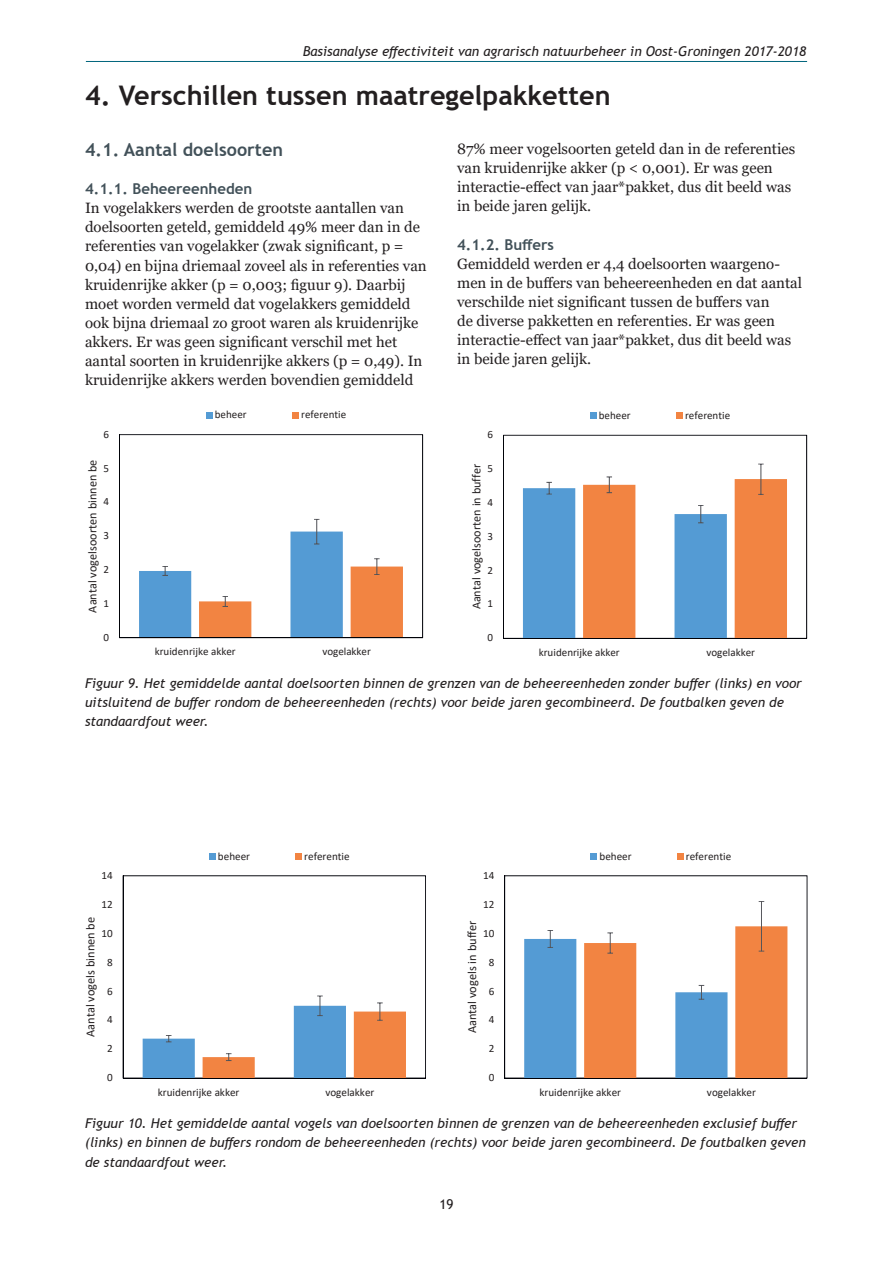
<style>
.page{position:relative;width:893px;height:1263px;background:#fff}
.page>*{position:absolute;margin:0;border:0;box-sizing:border-box;transform-origin:0 0}
.t1{font:700 27px "Trebuchet MS";color:#231f20}
.t2{font:700 18px "Trebuchet MS";color:#425159}
.t3{font:15px/19.2px "Georgia";color:#231f20}
.t4{font:700 15px "Trebuchet MS";color:#425159}
.t5{font:italic 13.5px/19.2px "Trebuchet MS";color:#231f20}
.t6{font:13.5px "Trebuchet MS";color:#231f20}
.t7{font:12.45px "Calibri";color:#231f20}
.t8{font:12.15px "Calibri";letter-spacing:.005em;color:#231f20}
.t9{font:11.1px "Calibri";color:#231f20}
</style>
<div class="page">
<hr style="left:86px;top:61px;width:721px;height:1px;background:#00657c">
<svg style="left:119px;top:434px;width:304px;height:203px"></svg>
<svg style="left:139px;top:519px;width:264px;height:118px"></svg>
<hr style="left:119px;top:435px;width:1px;height:203px;background:#000208">
<hr style="left:119px;top:637px;width:304px;height:1px;background:#000208">
<svg style="left:206px;top:412px;width:6px;height:6px"></svg>
<svg style="left:293px;top:412px;width:6px;height:6px"></svg>
<svg style="left:504px;top:435px;width:303px;height:203px"></svg>
<svg style="left:523px;top:464px;width:264px;height:174px"></svg>
<hr style="left:503px;top:435px;width:1px;height:203px;background:#000208">
<hr style="left:503px;top:638px;width:304px;height:1px;background:#000208">
<svg style="left:590px;top:413px;width:6px;height:6px"></svg>
<svg style="left:677px;top:413px;width:6px;height:6px"></svg>
<svg style="left:123px;top:875px;width:303px;height:202px"></svg>
<svg style="left:143px;top:995px;width:263px;height:82px"></svg>
<hr style="left:123px;top:876px;width:1px;height:202px;background:#000208">
<hr style="left:123px;top:1077px;width:303px;height:1px;background:#000208">
<div style="left:209px;top:853px;width:6px;height:7px;background:#549bd4"></div>
<div style="left:296px;top:853px;width:6px;height:7px;background:#f28442"></div>
<svg style="left:504px;top:875px;width:303px;height:202px"></svg>
<svg style="left:524px;top:901px;width:263px;height:176px"></svg>
<hr style="left:504px;top:876px;width:1px;height:202px;background:#000208">
<hr style="left:505px;top:1077px;width:302px;height:1px;background:#000208">
<div style="left:591px;top:853px;width:6px;height:7px;background:#549bd4"></div>
<div style="left:677px;top:853px;width:6px;height:7px;background:#f28442"></div>
<p class="t5" style="left:303px;top:42px;width:505px">Basisanalyse effectiviteit van agrarisch natuurbeheer in Oost-Groningen 2017-2018</p>
<h1 class="t1" style="left:85px;top:78px;width:527px">4. Verschillen tussen maatregelpakketten</h1>
<p class="t2" style="left:85px;top:138px;width:200px">4.1. Aantal doelsoorten</p>
<p class="t4" style="left:85px;top:179px;width:169px">4.1.1. Beheereenheden</p>
<p class="t3" style="left:85px;top:199px;width:343px">In vogelakkers werden de grootste aantallen van doelsoorten geteld, gemiddeld 49% meer dan in de referenties van vogelakker (zwak significant, p = 0,04) en bijna driemaal zoveel als in referenties van kruidenrijke akker (p = 0,003; figuur 9). Daarbij moet worden vermeld dat vogelakkers gemiddeld ook bijna driemaal zo groot waren als kruidenrijke akkers. Er was geen significant verschil met het aantal soorten in kruidenrijke akkers (p = 0,49). In kruidenrijke akkers werden bovendien gemiddeld</p>
<p class="t3" style="left:457px;top:139px;width:340px">87% meer vogelsoorten geteld dan in de referenties van kruidenrijke akker (p &lt; 0,001). Er was geen interactie-effect van jaar*pakket, dus dit beeld was in beide jaren gelijk.</p>
<p class="t4" style="left:457px;top:235px;width:98px">4.1.2. Buffers</p>
<p class="t3" style="left:457px;top:254px;width:346px">Gemiddeld werden er 4,4 doelsoorten waargeno&shy;men in de buffers van beheereenheden en dat aantal verschilde niet significant tussen de buffers van<br>de diverse pakketten en referenties. Er was geen interactie-effect van jaar*pakket, dus dit beeld was in beide jaren gelijk.</p>
<p class="t9" style="left:215px;top:407px;width:33px">beheer</p>
<p class="t9" style="left:301px;top:407px;width:47px">referentie</p>
<p class="t9" style="left:599px;top:407px;width:33px">beheer</p>
<p class="t9" style="left:685px;top:407px;width:47px">referentie</p>
<p class="t9" style="left:104px;top:426px;width:7px">6</p>
<p class="t9" style="left:488px;top:427px;width:7px">6</p>
<p class="t8" style="left:84px;top:613px;width:154px;rotate:-90deg">Aantal vogelsoorten binnen be</p>
<p class="t9" style="left:104px;top:460px;width:7px">5</p>
<p class="t9" style="left:104px;top:494px;width:7px">4</p>
<p class="t9" style="left:104px;top:528px;width:7px">3</p>
<p class="t9" style="left:104px;top:562px;width:7px">2</p>
<p class="t9" style="left:104px;top:595px;width:7px">1</p>
<p class="t8" style="left:468px;top:609px;width:147px;rotate:-90deg">Aantal vogelsoorten in buffer</p>
<p class="t9" style="left:488px;top:461px;width:7px">5</p>
<p class="t9" style="left:488px;top:495px;width:7px">4</p>
<p class="t9" style="left:488px;top:528px;width:7px">3</p>
<p class="t9" style="left:488px;top:562px;width:7px">2</p>
<p class="t9" style="left:488px;top:596px;width:7px">1</p>
<p class="t9" style="left:104px;top:629px;width:7px">0</p>
<p class="t9" style="left:488px;top:630px;width:7px">0</p>
<p class="t9" style="left:155px;top:644px;width:82px">kruidenrijke akker</p>
<p class="t9" style="left:322px;top:644px;width:50px">vogelakker</p>
<p class="t9" style="left:539px;top:644px;width:82px">kruidenrijke akker</p>
<p class="t9" style="left:706px;top:644px;width:50px">vogelakker</p>
<p class="t5" style="left:85px;top:674px;width:718px">Figuur 9. Het gemiddelde aantal doelsoorten binnen de grenzen van de beheereenheden zonder buffer (links) en voor uitsluitend de buffer rondom de beheereenheden (rechts) voor beide jaren gecombineerd. De foutbalken geven de standaardfout weer.</p>
<p class="t9" style="left:218px;top:848px;width:34px">beheer</p>
<p class="t9" style="left:304px;top:848px;width:47px">referentie</p>
<p class="t9" style="left:599px;top:848px;width:34px">beheer</p>
<p class="t9" style="left:686px;top:848px;width:47px">referentie</p>
<p class="t9" style="left:101px;top:867px;width:13px">14</p>
<p class="t9" style="left:483px;top:867px;width:13px">14</p>
<p class="t9" style="left:101px;top:896px;width:13px">12</p>
<p class="t9" style="left:483px;top:896px;width:13px">12</p>
<p class="t7" style="left:82px;top:1037px;width:122px;rotate:-90deg">Aantal vogels binnen be</p>
<p class="t9" style="left:101px;top:925px;width:13px">10</p>
<p class="t9" style="left:107px;top:954px;width:7px">8</p>
<p class="t9" style="left:107px;top:983px;width:7px">6</p>
<p class="t9" style="left:107px;top:1012px;width:7px">4</p>
<p class="t7" style="left:463px;top:1033px;width:114px;rotate:-90deg">Aantal vogels in buffer</p>
<p class="t9" style="left:483px;top:925px;width:13px">10</p>
<p class="t9" style="left:489px;top:954px;width:7px">8</p>
<p class="t9" style="left:489px;top:983px;width:7px">6</p>
<p class="t9" style="left:489px;top:1012px;width:7px">4</p>
<p class="t9" style="left:107px;top:1041px;width:7px">2</p>
<p class="t9" style="left:489px;top:1041px;width:7px">2</p>
<p class="t9" style="left:107px;top:1070px;width:7px">0</p>
<p class="t9" style="left:489px;top:1070px;width:7px">0</p>
<p class="t9" style="left:158px;top:1084px;width:83px">kruidenrijke akker</p>
<p class="t9" style="left:325px;top:1084px;width:51px">vogelakker</p>
<p class="t9" style="left:539px;top:1084px;width:83px">kruidenrijke akker</p>
<p class="t9" style="left:707px;top:1084px;width:51px">vogelakker</p>
<p class="t5" style="left:85px;top:1114px;width:722px">Figuur 10. Het gemiddelde aantal vogels van doelsoorten binnen de grenzen van de beheereenheden exclusief buffer (links) en binnen de buffers rondom de beheereenheden (rechts) voor beide jaren gecombineerd. De foutbalken geven de standaardfout weer.</p>
<p class="t6" style="left:439px;top:1195px;width:16px">19</p>
</div>
